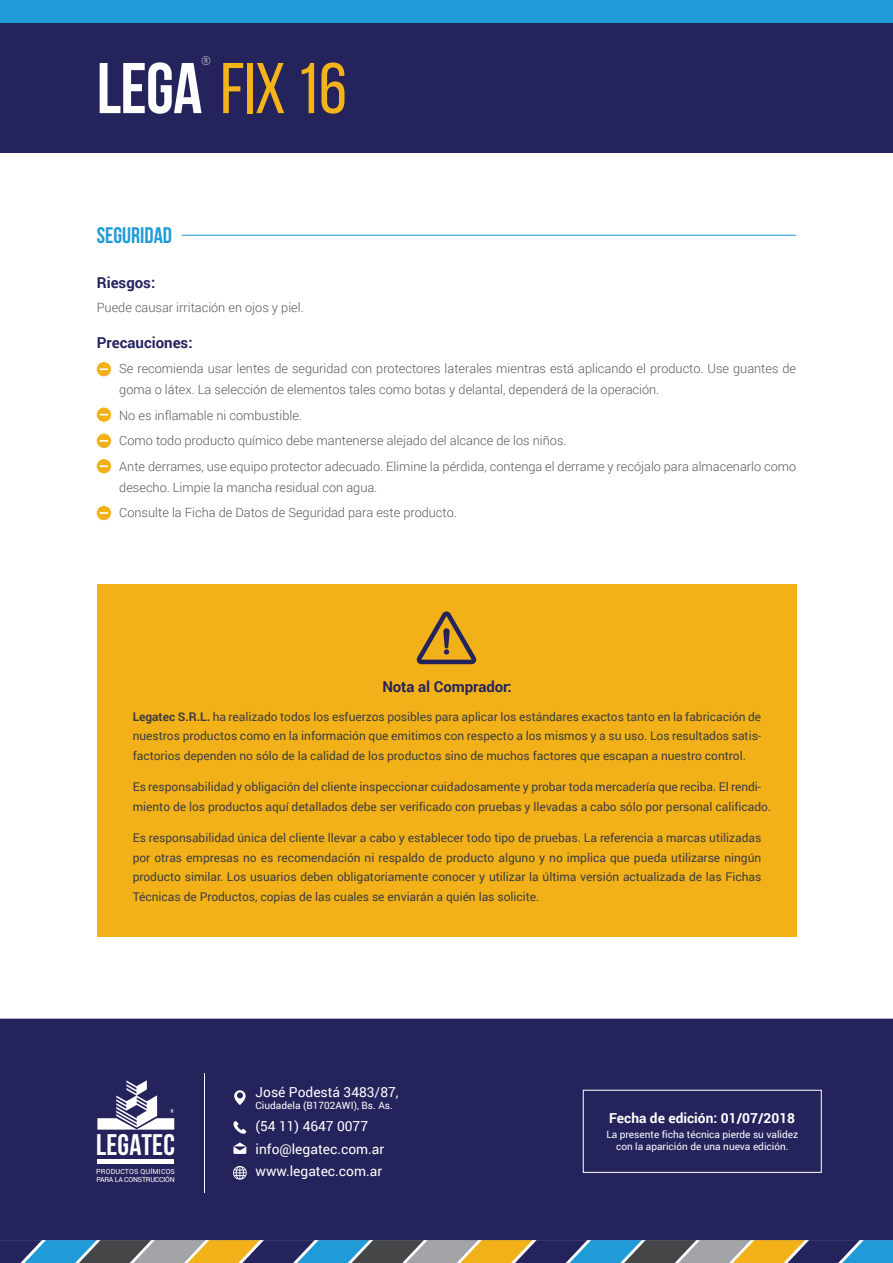
<style>
.page{position:relative;width:893px;height:1263px;background:#fff}
.page>*{position:absolute;margin:0;border:0;box-sizing:border-box;transform-origin:0 0}
.t1{font:71.7px "Bebas Neue";color:#f4b318}
.t2{font:700 29.85px "Bebas Neue";letter-spacing:.005em;color:#fff}
.t3{font:700 22.5px "Bebas Neue";color:#1f9bd7}
.t4{font:700 15px "Roboto";color:#25235c}
.t5{font:13.8px/22.5px "Roboto";color:#fff}
.t6{font:700 13.8px "Roboto";color:#fff}
.t7{font:300 12.75px/25.5px "Roboto";color:#57585a}
.t8{font:12.3px "Bebas Neue";color:#fff}
.t9{font:12px/19.5px "Roboto";letter-spacing:-.005em;color:#3e3e3f;text-align:justify}
.t10{font:10.05px/12px "Roboto";color:#fff;text-align:center}
.t11{font:7.05px/8.4px "Roboto";letter-spacing:-.005em;color:#fff}
.s1{font-weight:700;color:#fff}
.s2{font-weight:700}
</style>
<div class="page">
<div style="left:97px;top:584px;width:699px;height:353px;background:#f2b119"></div>
<svg style="left:0;top:1240px;width:893px;height:23px;background:#70807f"></svg>
<hr style="left:182px;top:235px;width:614px;height:1px;background:#1f9bd7">
<svg style="left:416px;top:611px;width:60px;height:53px"></svg>
<div style="left:0;top:1019px;width:893px;height:221px;background:#25235c"></div>
<svg style="left:233px;top:1166px;width:14px;height:14px"></svg>
<svg style="left:233px;top:1121px;width:13px;height:13px"></svg>
<svg style="left:234px;top:1090px;width:12px;height:15px"></svg>
<svg style="left:233px;top:1142px;width:13px;height:12px"></svg>
<hr style="left:204px;top:1073px;width:1px;height:120px;background:#fff">
<div style="left:97px;top:1159px;width:77px;height:5px;background:#fff"></div>
<svg style="left:97px;top:1080px;width:77px;height:49px"></svg>
<div style="left:583px;top:1090px;width:239px;height:83px;border:1px solid #fff"></div>
<div style="left:0;top:0;width:893px;height:23px;background:#1f9bd7"></div>
<div style="left:0;top:23px;width:893px;height:129px;background:#25235c"></div>
<svg style="left:97px;top:434px;width:14px;height:14px"></svg>
<svg style="left:97px;top:407px;width:14px;height:15px"></svg>
<svg style="left:97px;top:362px;width:14px;height:14px"></svg>
<svg style="left:97px;top:459px;width:14px;height:14px"></svg>
<svg style="left:97px;top:506px;width:14px;height:14px"></svg>
<p class="t8" style="left:202px;top:54px;width:11px">®</p>
<h1 class="t1" style="left:97px;top:50px;width:252px"><span class="s1">lega</span> fix 16</h1>
<h3 class="t3" style="left:97px;top:223px;width:77px">SEGURIDAD</h3>
<p class="t4" style="left:97px;top:272px;width:60px">Riesgos:</p>
<p class="t7" style="left:97px;top:294px;width:208px">Puede causar irritación en ojos y piel.</p>
<p class="t4" style="left:97px;top:332px;width:97px">Precauciones:</p>
<p class="t7" style="left:119px;top:358px;width:678px;line-height:21px">Se recomienda usar lentes de seguridad con protectores laterales mientras está aplicando el producto. Use guantes de goma o látex. La selección de elementos tales como botas y delantal, dependerá de la operación.</p>
<p class="t7" style="left:119px;top:402px;width:678px">No es inflamable ni combustible.<br>Como todo producto químico debe mantenerse alejado del alcance de los niños.<br>Ante derrames, use equipo protector adecuado. Elimine la pérdida, contenga el derrame y recójalo para almacenarlo como</p>
<p class="t7" style="left:119px;top:474px;width:339px">desecho. Limpie la mancha residual con agua.<br>Consulte la Ficha de Datos de Seguridad para este producto.</p>
<p class="t4" style="left:382px;top:676px;width:131px">Nota al Comprador:</p>
<p class="t9" style="left:133px;top:706px;width:630px"><span class="s2">Legatec S.R.L.</span> ha realizado todos los esfuerzos posibles para aplicar los estándares exactos tanto en la fabricación de nuestros productos como en la información que emitimos con respecto a los mismos y a su uso. Los resultados satis&shy;factorios dependen no sólo de la calidad de los productos sino de muchos factores que escapan a nuestro control.</p>
<p class="t9" style="left:133px;top:777px;width:640px">Es responsabilidad y obligación del cliente inspeccionar cuidadosamente y probar toda mercadería que reciba. El rendi&shy;miento de los productos aquí detallados debe ser verificado con pruebas y llevadas a cabo sólo por personal calificado.</p>
<p class="t9" style="left:133px;top:828px;width:630px">Es responsabilidad única del cliente llevar a cabo y establecer todo tipo de pruebas. La referencia a marcas utilizadas por otras empresas no es recomendación ni respaldo de producto alguno y no implica que pueda utilizarse ningún producto similar. Los usuarios deben obligatoriamente conocer y utilizar la última versión actualizada de las Fichas Técnicas de Productos, copias de las cuales se enviarán a quién las solicite.</p>
<h2 class="t2" style="left:96px;top:1128px;width:80px">LEGATEC</h2>
<p class="t11" style="left:96px;top:1167px;width:80px">PRODUCTOS QUÍMICOS<br>PARA LA CONSTRUCCIÓN</p>
<p class="t5" style="left:256px;top:1080px;width:144px">José Podestá 3483/87,</p>
<p class="t10" style="left:256px;top:1099px;width:139px">Ciudadela (B1702AWI), Bs. As.</p>
<p class="t5" style="left:256px;top:1115px;width:130px">(54 11) 4647 0077 info@legatec.com.ar www.legatec.com.ar</p>
<p class="t6" style="left:609px;top:1108px;width:187px">Fecha de edición: 01/07/2018</p>
<p class="t10" style="left:606px;top:1128px;width:193px">La presente ficha técnica pierde su validez con la aparición de una nueva edición.</p>
</div>
